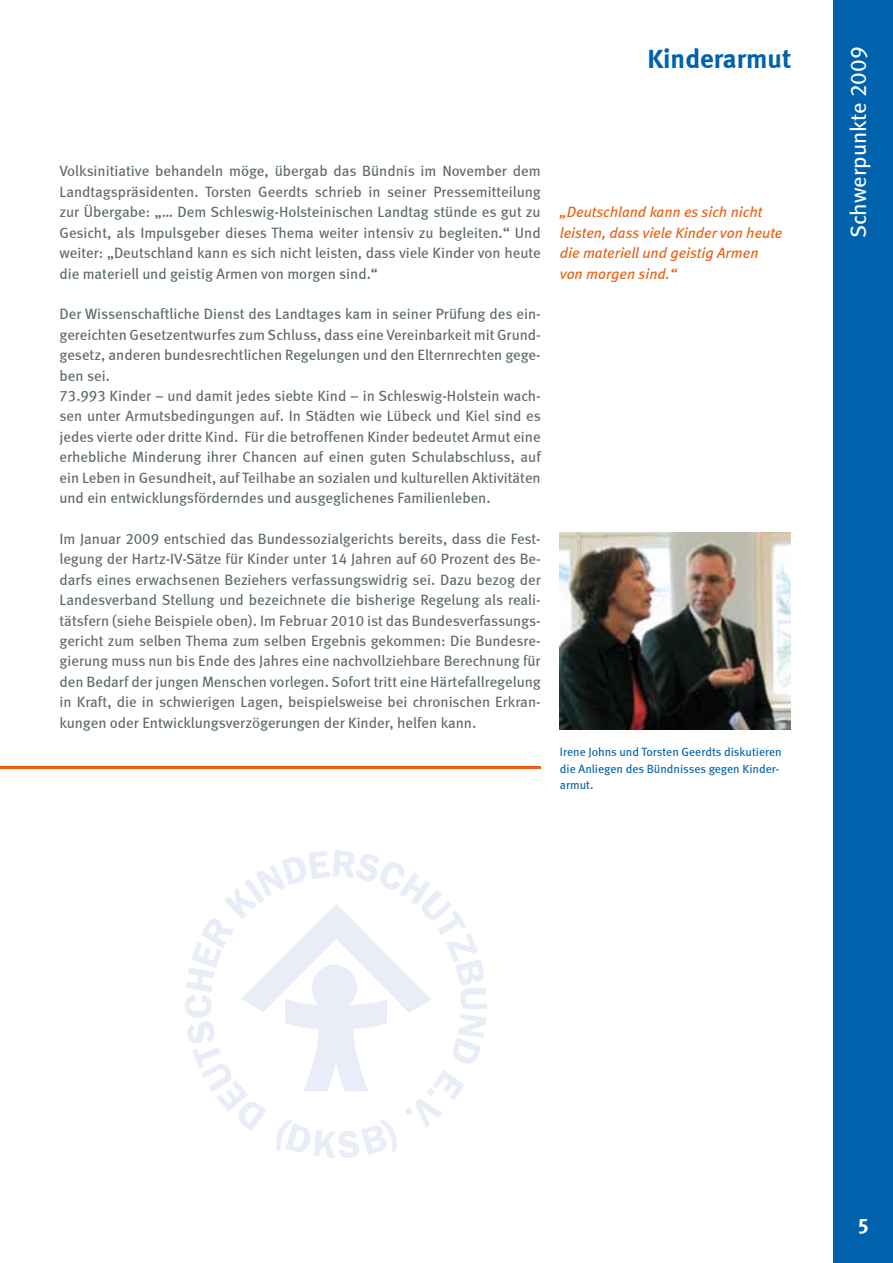
<style>
.page{position:relative;width:893px;height:1263px;background:#fff}
.page>*{position:absolute;margin:0;border:0;box-sizing:border-box;transform-origin:0 0}
.t1{font:27px "Meta Bold LF";color:#0062ac}
.t2{font:22.5px "Meta Book LF";color:#fff}
.t3{font:20.85px "Meta Bold LF";color:#fff}
.t4{font:15px/20.4px "Meta Book LF";color:#5d6969;text-align:justify}
.t5{font:italic 15px/20.4px "Meta Book LF";color:#e95e0f}
.t6{font:12px/16.5px "Meta Book LF";color:#0062ac}
</style>
<div class="page">
<div style="left:833px;top:0;width:60px;height:1263px;background:#0062ac"></div>
<img style="left:560px;top:533px;width:231px;height:196px">
<hr style="left:0;top:767px;width:541px;height:2px;background:#e95e0f">
<img style="left:185px;top:850px;width:302px;height:308px">
<p class="t4" style="left:60px;top:161px;width:483px">Volksinitiative behandeln möge, übergab das Bündnis im November dem Landtagspräsidenten. Torsten Geerdts schrieb in seiner Pressemitteilung zur Übergabe: „… Dem Schleswig-Holsteinischen Landtag stünde es gut zu Gesicht, als Impulsgeber dieses Thema weiter intensiv zu begleiten.“ Und weiter: „Deutschland kann es sich nicht leisten, dass viele Kinder von heute die materiell und geistig Armen von morgen sind.“</p>
<p class="t4" style="left:60px;top:304px;width:483px;text-align:left">Der Wissenschaftliche Dienst des Landtages kam in seiner Prüfung des ein&shy;gereichten Gesetzentwurfes zum Schluss, dass eine Vereinbarkeit mit Grund&shy;gesetz, anderen bundesrechtlichen Regelungen und den Elternrechten gege&shy;ben sei.<br>73.993 Kinder – und damit jedes siebte Kind – in Schleswig-Holstein wach&shy;sen unter Armutsbedingungen auf. In Städten wie Lübeck und Kiel sind es jedes vierte oder dritte Kind. Für die betroffenen Kinder bedeutet Armut eine erhebliche Minderung ihrer Chancen auf einen guten Schulabschluss, auf ein Leben in Gesundheit, auf Teilhabe an sozialen und kulturellen Aktivitäten und ein entwicklungsförderndes und ausgeglichenes Familienleben.</p>
<p class="t4" style="left:60px;top:528px;width:483px">Im Januar 2009 entschied das Bundessozialgerichts bereits, dass die Fest&shy;legung der Hartz-IV-Sätze für Kinder unter 14 Jahren auf 60 Prozent des Be&shy;darfs eines erwachsenen Beziehers verfassungswidrig sei. Dazu bezog der Landesverband Stellung und bezeichnete die bisherige Regelung als reali&shy;tätsfern (siehe Beispiele oben). Im Februar 2010 ist das Bundesverfassungs&shy;gericht zum selben Thema zum selben Ergebnis gekommen: Die Bundesre&shy;gierung muss nun bis Ende des Jahres eine nachvollziehbare Berechnung für den Bedarf der jungen Menschen vorlegen. Sofort tritt eine Härtefallregelung in Kraft, die in schwierigen Lagen, beispielsweise bei chronischen Erkran&shy;kungen oder Entwicklungsverzögerungen der Kinder, helfen kann.</p>
<h1 class="t1" style="left:647px;top:43px;width:145px">Kinderarmut</h1>
<h2 class="t2" style="left:845px;top:238px;width:193px;rotate:-90deg">Schwerpunkte 2009</h2>
<p class="t5" style="left:560px;top:202px;width:224px">„Deutschland kann es sich nicht leisten, dass viele Kinder von heute die materiell und geistig Armen von morgen sind.“</p>
<p class="t6" style="left:560px;top:743px;width:223px">Irene Johns und Torsten Geerdts diskutieren die Anliegen des Bündnisses gegen Kinder&shy;armut.</p>
<h3 class="t3" style="left:857px;top:1214px;width:13px">5</h3>
</div>
